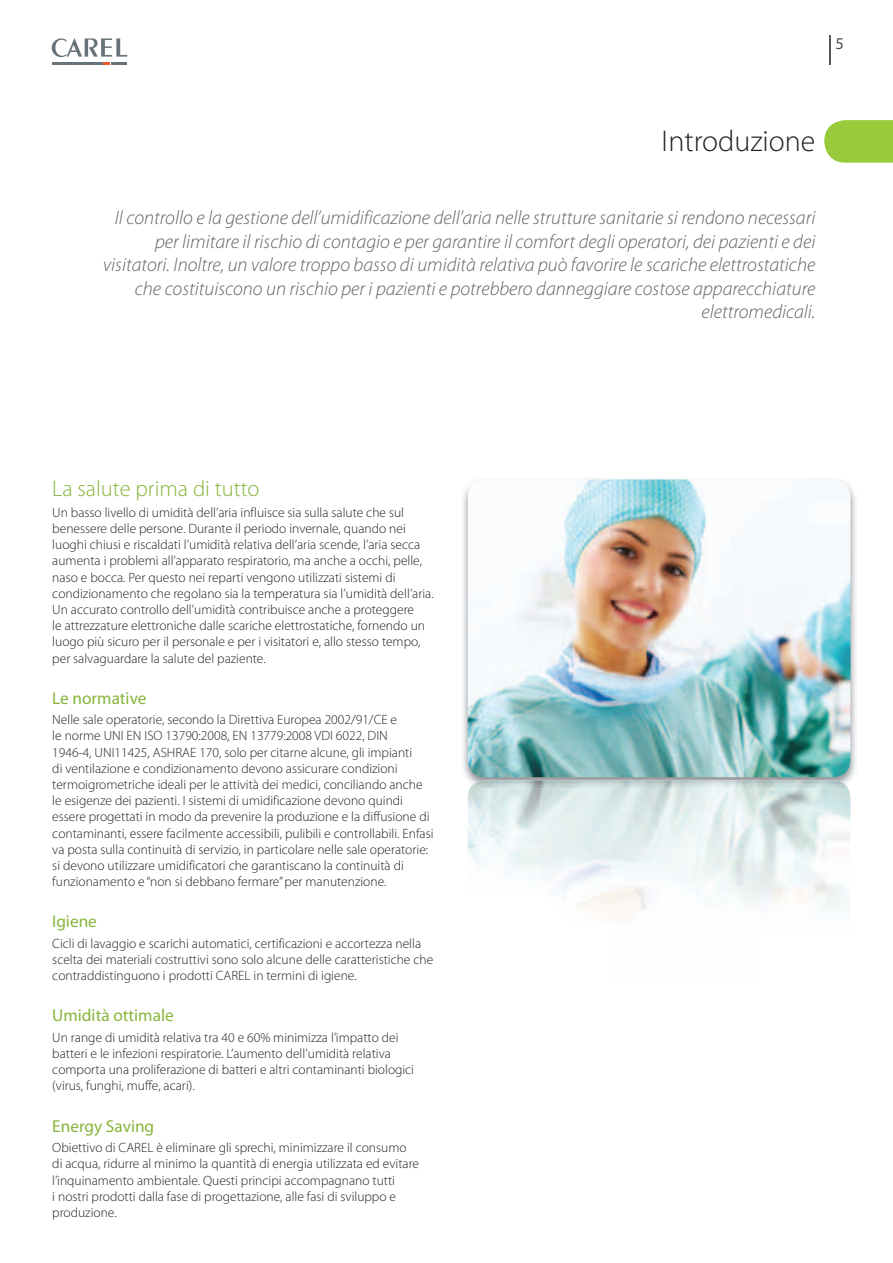
<style>
.page{position:relative;width:893px;height:1263px;background:#fff}
.page>*{position:absolute;margin:0;border:0;box-sizing:border-box;transform-origin:0 0}
.t1{font:300 30px "Myriad Pro";color:#231f20}
.t2{font:300 22.5px "Myriad Pro";color:#87b53b}
.t3{font:italic 300 19.5px/23.4px "Myriad Pro";color:#636366;text-align:right}
.t4{font:17.25px "Myriad Pro";color:#87b53b}
.t5{font:16.5px "Myriad Pro";color:#4b4c4d}
.t6{font:300 13.5px/16.2px "Myriad Pro";color:#231f20}
</style>
<div class="page">
<svg style="left:52px;top:38px;width:75px;height:26px"></svg>
<svg style="left:824px;top:120px;width:69px;height:43px;background:#a0cd49"></svg>
<img style="left:463px;top:487px;width:393px;height:294px">
<img style="left:468px;top:479px;width:382px;height:298px">
<img style="left:755px;top:788px;width:95px;height:122px">
<img style="left:468px;top:788px;width:287px;height:122px">
<img style="left:470px;top:780px;width:378px;height:8px">
<hr style="left:829px;top:35px;width:1px;height:30px;background:#57585a">
<p class="t5" style="left:836px;top:33px;width:10px">5</p>
<h1 class="t1" style="left:662px;top:123px;width:155px">Introduzione</h1>
<p class="t3" style="left:103px;top:207px;width:714px">Il controllo e la gestione dell’umidificazione dell’aria nelle strutture sanitarie si rendono necessari per limitare il rischio di contagio e per garantire il comfort degli operatori, dei pazienti e dei visitatori. Inoltre, un valore troppo basso di umidità relativa può favorire le scariche elettrostatiche che costituiscono un rischio per i pazienti e potrebbero danneggiare costose apparecchiature elettromedicali.</p>
<h2 class="t2" style="left:52px;top:475px;width:209px">La salute prima di tutto</h2>
<p class="t6" style="left:52px;top:504px;width:383px">Un basso livello di umidità dell’aria influisce sia sulla salute che sul benessere delle persone. Durante il periodo invernale, quando nei luoghi chiusi e riscaldati l’umidità relativa dell’aria scende, l’aria secca aumenta i problemi all’apparato respiratorio, ma anche a occhi, pelle, naso e bocca. Per questo nei reparti vengono utilizzati sistemi di condizionamento che regolano sia la temperatura sia l’umidità dell’aria.<br>Un accurato controllo dell’umidità contribuisce anche a proteggere<br>le attrezzature elettroniche dalle scariche elettrostatiche, fornendo un luogo più sicuro per il personale e per i visitatori e, allo stesso tempo, per salvaguardare la salute del paziente.</p>
<p class="t4" style="left:52px;top:687px;width:96px">Le normative</p>
<p class="t6" style="left:52px;top:711px;width:383px">Nelle sale operatorie, secondo la Direttiva Europea 2002/91/CE e<br>le norme UNI EN ISO 13790:2008, EN 13779:2008 VDI 6022, DIN<br>1946-4, UNI11425, ASHRAE 170, solo per citarne alcune, gli impianti<br>di ventilazione e condizionamento devono assicurare condizioni termoigrometriche ideali per le attività dei medici, conciliando anche le esigenze dei pazienti. I sistemi di umidificazione devono quindi essere progettati in modo da prevenire la produzione e la diffusione di contaminanti, essere facilmente accessibili, pulibili e controllabili. Enfasi va posta sulla continuità di servizio, in particolare nelle sale operatorie: si devono utilizzare umidificatori che garantiscano la continuità di funzionamento e “non si debbano fermare” per manutenzione.</p>
<p class="t4" style="left:52px;top:911px;width:46px">Igiene</p>
<p class="t6" style="left:52px;top:935px;width:382px">Cicli di lavaggio e scarichi automatici, certificazioni e accortezza nella scelta dei materiali costruttivi sono solo alcune delle caratteristiche che contraddistinguono i prodotti CAREL in termini di igiene.</p>
<p class="t4" style="left:52px;top:1005px;width:123px">Umidità ottimale</p>
<p class="t6" style="left:52px;top:1029px;width:363px">Un range di umidità relativa tra 40 e 60% minimizza l’impatto dei batteri e le infezioni respiratorie. L’aumento dell’umidità relativa comporta una proliferazione di batteri e altri contaminanti biologici (virus, funghi, muffe, acari).</p>
<p class="t4" style="left:52px;top:1115px;width:103px">Energy Saving</p>
<p class="t6" style="left:52px;top:1139px;width:368px">Obiettivo di CAREL è eliminare gli sprechi, minimizzare il consumo di acqua, ridurre al minimo la quantità di energia utilizzata ed evitare l’inquinamento ambientale. Questi principi accompagnano tutti<br>i nostri prodotti dalla fase di progettazione, alle fasi di sviluppo e produzione.</p>
</div>
